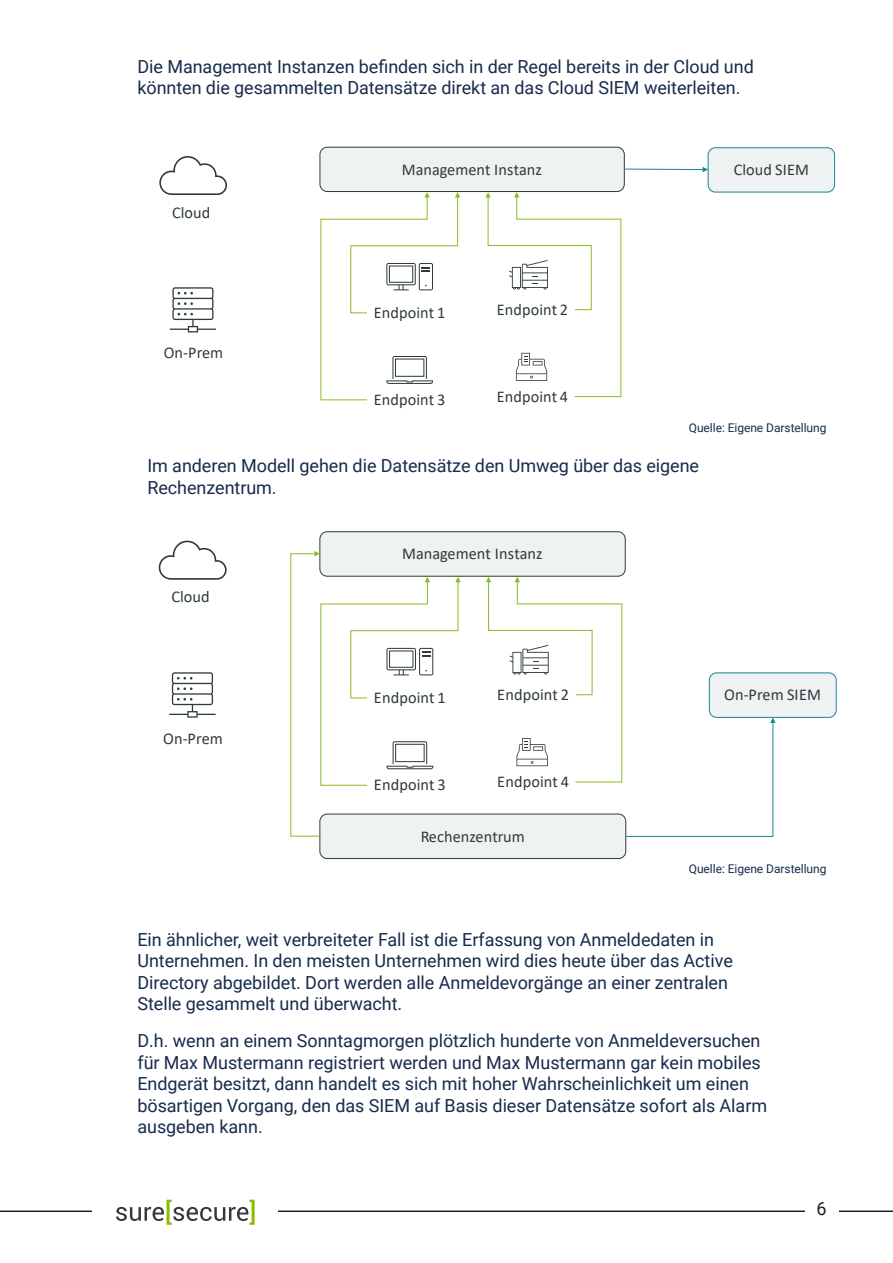
<style>
.page{position:relative;width:893px;height:1263px;background:#fff}
.page>*{position:absolute;margin:0;border:0;box-sizing:border-box;transform-origin:0 0}
.Normal__Web{font:18px/21.6px "Roboto";letter-spacing:-.005em;color:#172b4d}
.t1{font:18px "Roboto";color:#231f20}
.t2{font:16.5px "Calibri";letter-spacing:.01em;color:#2f3b3b}
.t3{font:16.35px "Calibri";letter-spacing:.01em;color:#2f3b3b}
.Normal__Web-2{font:12px "Roboto";letter-spacing:-.005em;color:#172b4d}
</style>
<div class="page">
<hr style="left:0;top:1210px;width:893px;height:2px;background:#231f20">
<div style="left:805px;top:1193px;width:34px;height:34px;background:#fff"></div>
<div style="left:92px;top:1192px;width:185px;height:39px;background:#fff"></div>
<svg style="left:116px;top:1200px;width:139px;height:25px"></svg>
<svg style="left:159px;top:156px;width:68px;height:39px"></svg>
<svg style="left:170px;top:287px;width:46px;height:45px"></svg>
<div style="left:319px;top:147px;width:306px;height:45px;background:#eff2f2;border:1px solid #2f3b3b;border-radius:7px"></div>
<div style="left:708px;top:147px;width:127px;height:46px;background:#eff2f2;border:1px solid #1b8591;border-radius:7px"></div>
<svg style="left:320px;top:192px;width:140px;height:209px"></svg>
<svg style="left:485px;top:192px;width:137px;height:205px"></svg>
<svg style="left:623px;top:167px;width:85px;height:5px"></svg>
<svg style="left:159px;top:540px;width:68px;height:40px"></svg>
<svg style="left:169px;top:672px;width:47px;height:46px"></svg>
<div style="left:320px;top:532px;width:305px;height:44px;background:#eff2f2;border-radius:7px"></div>
<div style="left:319px;top:531px;width:307px;height:46px;border:1px solid #2f3b3b;border-radius:7px"></div>
<div style="left:320px;top:814px;width:306px;height:44px;background:#eff2f2;border-radius:7px"></div>
<div style="left:319px;top:813px;width:307px;height:46px;border:1px solid #2f3b3b;border-radius:7px"></div>
<svg style="left:290px;top:551px;width:171px;height:286px"></svg>
<div style="left:709px;top:673px;width:127px;height:44px;background:#eff2f2;border-radius:7px"></div>
<div style="left:709px;top:672px;width:127px;height:46px;border:1px solid #1b8591;border-radius:7px"></div>
<svg style="left:486px;top:577px;width:290px;height:260px"></svg>
<p class="Normal__Web" style="left:137px;top:55px;width:618px">Die Management Instanzen befinden sich in der Regel bereits in der Cloud und könnten die gesammelten Datensätze direkt an das Cloud SIEM weiterleiten.</p>
<p class="t3" style="left:172px;top:201px;width:40px">Cloud</p>
<p class="t3" style="left:164px;top:342px;width:61px">On-Prem</p>
<p class="t3" style="left:402px;top:158px;width:141px">Management Instanz</p>
<p class="t3" style="left:374px;top:301px;width:73px">Endpoint 1</p>
<p class="t3" style="left:497px;top:298px;width:73px">Endpoint 2</p>
<p class="t3" style="left:374px;top:388px;width:73px">Endpoint 3</p>
<p class="t3" style="left:497px;top:385px;width:73px">Endpoint 4</p>
<p class="t3" style="left:734px;top:158px;width:77px">Cloud SIEM</p>
<p class="Normal__Web-2" style="left:689px;top:419px;width:139px">Quelle: Eigene Darstellung</p>
<p class="Normal__Web" style="left:147px;top:454px;width:553px">Im anderen Modell gehen die Datensätze den Umweg über das eigene<br>Rechenzentrum.</p>
<p class="t2" style="left:171px;top:585px;width:40px">Cloud</p>
<p class="t2" style="left:163px;top:727px;width:61px">On-Prem</p>
<p class="t2" style="left:402px;top:542px;width:142px">Management Instanz</p>
<p class="t2" style="left:374px;top:686px;width:73px">Endpoint 1</p>
<p class="t2" style="left:497px;top:683px;width:73px">Endpoint 2</p>
<p class="t2" style="left:374px;top:773px;width:73px">Endpoint 3</p>
<p class="t2" style="left:497px;top:770px;width:73px">Endpoint 4</p>
<p class="t2" style="left:421px;top:825px;width:106px">Rechenzentrum</p>
<p class="t2" style="left:724px;top:683px;width:98px">On-Prem SIEM</p>
<p class="Normal__Web-2" style="left:689px;top:861px;width:139px">Quelle: Eigene Darstellung</p>
<p class="Normal__Web" style="left:137px;top:928px;width:597px">Ein ähnlicher, weit verbreiteter Fall ist die Erfassung von Anmeldedaten in Unternehmen. In den meisten Unternehmen wird dies heute über das Active Directory abgebildet. Dort werden alle Anmeldevorgänge an einer zentralen Stelle gesammelt und überwacht.</p>
<p class="Normal__Web" style="left:137px;top:1029px;width:631px">D.h. wenn an einem Sonntagmorgen plötzlich hunderte von Anmeldeversuchen für Max Mustermann registriert werden und Max Mustermann gar kein mobiles Endgerät besitzt, dann handelt es sich mit hoher Wahrscheinlichkeit um einen bösartigen Vorgang, den das SIEM auf Basis dieser Datensätze sofort als Alarm ausgeben kann.</p>
<p class="t1" style="left:817px;top:1196px;width:12px">6</p>
</div>
